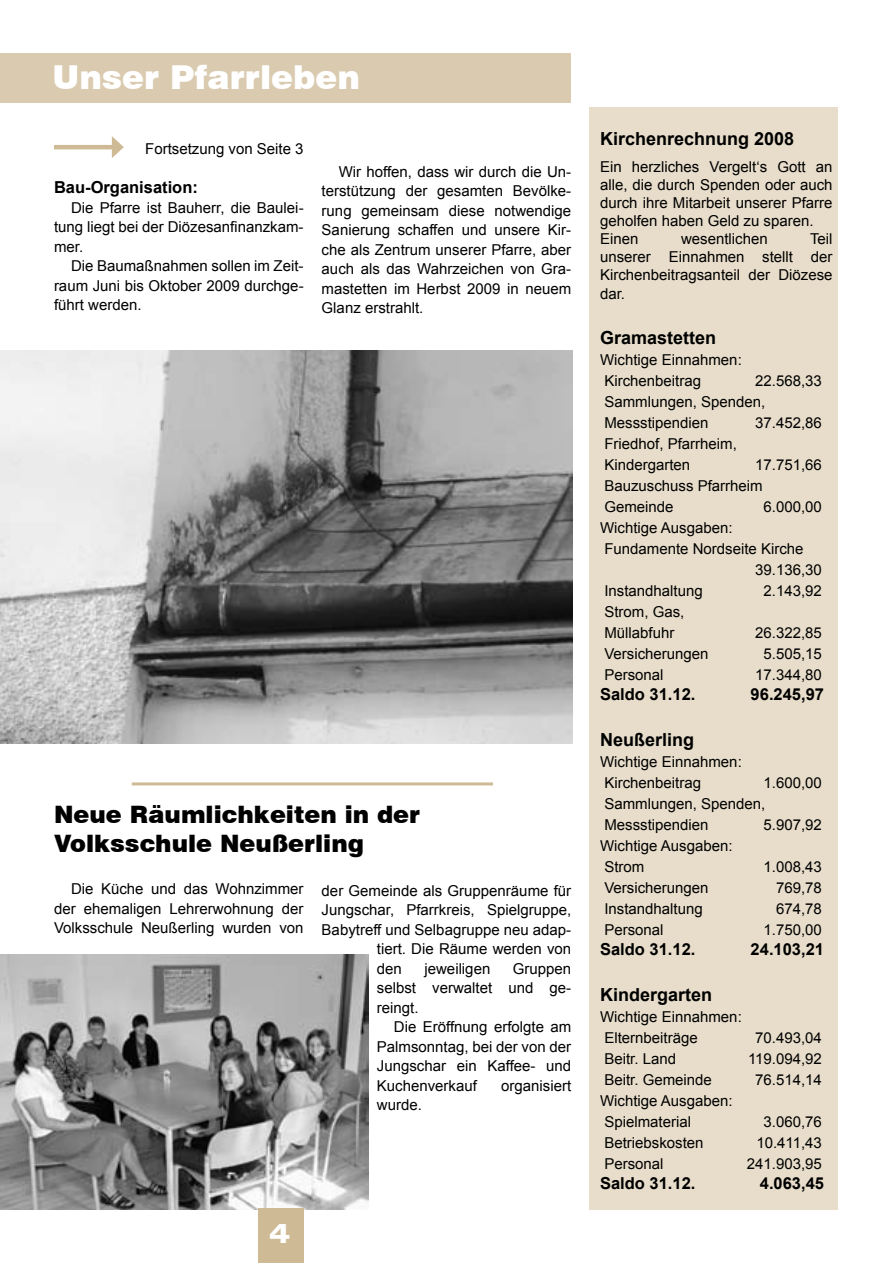
<style>
.page{position:relative;width:893px;height:1263px;background:#fff}
.page>*{position:absolute;margin:0;border:0;box-sizing:border-box;transform-origin:0 0}
.t1{font:900 33px "Swiss 721 BT";color:#fff}
.t2{font:900 expanded 27px "Zurich BT";color:#fff}
.t3{font:900 24px/28.8px "Swiss 721 BT";color:#000}
.t4{font:700 18px "Arial";color:#000}
.t5{font:700 16.5px "Arial";color:#000}
.t6{font:15px/19.5px "Arial";color:#000}
</style>
<div class="page">
<img style="left:0;top:955px;width:368px;height:255px">
<img style="left:0;top:350px;width:573px;height:394px">
<div style="left:258px;top:1209px;width:45px;height:54px;background:#ceba95"></div>
<div style="left:0;top:53px;width:570px;height:50px;background:#dacbb0"></div>
<hr style="left:132px;top:782px;width:361px;height:3px;background:#ceba95">
<hr style="left:54px;top:145px;width:62px;height:4px;background:#ceba95">
<svg style="left:112px;top:136px;width:12px;height:22px"></svg>
<div style="left:590px;top:107px;width:248px;height:1102px;background:#e7ddca"></div>
<h1 class="t1" style="left:53px;top:57px;width:309px">Unser Pfarrleben</h1>
<p class="t6" style="left:145px;top:139px;width:160px">Fortsetzung von Seite 3</p>
<p class="t5" style="left:54px;top:176px;width:145px">Bau-Organisation:</p>
<p class="t6" style="left:54px;top:198px;width:251px;text-align:justify;text-indent:17px">Die Pfarre ist Bauherr, die Baulei&shy;tung liegt bei der Diözesanfinanzkam&shy;mer.</p>
<p class="t6" style="left:54px;top:256px;width:251px;text-align:justify;text-indent:17px">Die Baumaßnahmen sollen im Zeit&shy;raum Juni bis Oktober 2009 durchge&shy;führt werden.</p>
<p class="t6" style="left:322px;top:162px;width:251px;text-align:justify;text-indent:17px">Wir hoffen, dass wir durch die Un&shy;terstützung der gesamten Bevölke&shy;rung gemeinsam diese notwendige Sanierung schaffen und unsere Kir&shy;che als Zentrum unserer Pfarre, aber auch als das Wahrzeichen von Gra&shy;mastetten im Herbst 2009 in neuem Glanz erstrahlt.</p>
<h3 class="t3" style="left:54px;top:800px;width:368px">Neue Räumlichkeiten in der<br>Volksschule Neußerling</h3>
<p class="t6" style="left:54px;top:879px;width:251px;text-align:justify;text-indent:17px">Die Küche und das Wohnzimmer der ehemaligen Lehrerwohnung der Volksschule Neußerling wurden von</p>
<p class="t6" style="left:322px;top:881px;width:251px">der Gemeinde als Gruppenräume für</p>
<p class="t6" style="left:322px;top:900px;width:251px">Jungschar, Pfarrkreis, Spielgruppe,</p>
<p class="t6" style="left:322px;top:920px;width:251px">Babytreff und Selbagruppe neu adap-</p>
<p class="t6" style="left:377px;top:939px;width:196px">tiert. Die Räume werden von</p>
<p class="t6" style="left:377px;top:959px;width:27px">den</p>
<p class="t6" style="left:424px;top:959px;width:67px">jeweiligen</p>
<p class="t6" style="left:377px;top:959px;width:196px;text-align:justify;text-indent:136px">Gruppen selbst verwaltet und ge&shy;reingt.</p>
<p class="t6" style="left:377px;top:1017px;width:196px;text-align:justify;text-indent:17px">Die Eröffnung erfolgte am Palmsonntag, bei der von der Jungschar ein Kaffee- und Kuchenverkauf</p>
<p class="t6" style="left:501px;top:1076px;width:72px">organisiert</p>
<h2 class="t2" style="left:270px;top:1217px;width:22px">4</h2>
<p class="t6" style="left:377px;top:1095px;width:47px">wurde.</p>
<p class="t4" style="left:600px;top:127px;width:196px">Kirchenrechnung 2008</p>
<p class="t6" style="left:600px;top:158px;width:234px;line-height:18px">Ein herzliches Vergelt‘s Gott an alle, die durch Spenden oder auch durch ihre Mitarbeit unserer Pfarre geholfen haben Geld zu sparen.<br>Einen</p>
<p class="t6" style="left:600px;top:230px;width:234px;line-height:18px;text-align:justify;text-indent:210px">Teil unserer Einnahmen stellt der Kirchenbeitragsanteil der Diözese dar.</p>
<p class="t4" style="left:600px;top:326px;width:118px">Gramastetten</p>
<p class="t6" style="left:600px;top:350px;width:143px;line-height:21px">Wichtige Einnahmen:<br>Kirchenbeitrag</p>
<p class="t6" style="left:681px;top:230px;width:88px">wesentlichen</p>
<p class="t6" style="left:604px;top:371px;width:219px;line-height:21px;text-indent:151px">22.568,33<br>Sammlungen, Spenden,<br>Messstipendien</p>
<p class="t6" style="left:755px;top:414px;width:68px">37.452,86</p>
<p class="t6" style="left:604px;top:434px;width:134px;line-height:21px">Friedhof, Pfarrheim,<br>Kindergarten</p>
<p class="t6" style="left:604px;top:455px;width:219px;line-height:21px;text-indent:151px">17.751,66<br>Bauzuschuss Pfarrheim<br>Gemeinde</p>
<p class="t6" style="left:764px;top:498px;width:60px">6.000,00</p>
<p class="t6" style="left:600px;top:519px;width:134px">Wichtige Ausgaben:</p>
<p class="t6" style="left:604px;top:540px;width:201px">Fundamente Nordseite Kirche</p>
<p class="t6" style="left:755px;top:561px;width:68px">39.136,30</p>
<p class="t6" style="left:604px;top:582px;width:100px">Instandhaltung</p>
<p class="t6" style="left:764px;top:582px;width:60px">2.143,92</p>
<p class="t6" style="left:604px;top:602px;width:82px;line-height:21px">Strom, Gas,<br>Müllabfuhr</p>
<p class="t6" style="left:755px;top:624px;width:68px">26.322,85</p>
<p class="t6" style="left:604px;top:645px;width:106px">Versicherungen</p>
<p class="t6" style="left:764px;top:645px;width:60px">5.505,15</p>
<p class="t6" style="left:604px;top:666px;width:61px">Personal</p>
<p class="t6" style="left:755px;top:666px;width:68px">17.344,80</p>
<p class="t5" style="left:600px;top:683px;width:97px">Saldo 31.12.</p>
<p class="t5" style="left:751px;top:683px;width:75px">96.245,97</p>
<p class="t4" style="left:600px;top:728px;width:96px">Neußerling</p>
<p class="t6" style="left:600px;top:751px;width:143px;line-height:21px">Wichtige Einnahmen:<br>Kirchenbeitrag</p>
<p class="t6" style="left:604px;top:772px;width:219px;line-height:21px;text-indent:159px">1.600,00<br>Sammlungen, Spenden,<br>Messstipendien</p>
<p class="t6" style="left:764px;top:815px;width:60px">5.907,92</p>
<p class="t6" style="left:600px;top:835px;width:134px;line-height:21px">Wichtige Ausgaben:<br>Strom</p>
<p class="t6" style="left:764px;top:857px;width:60px">1.008,43</p>
<p class="t6" style="left:604px;top:878px;width:106px">Versicherungen</p>
<p class="t6" style="left:776px;top:878px;width:47px">769,78</p>
<p class="t6" style="left:604px;top:899px;width:100px">Instandhaltung</p>
<p class="t6" style="left:776px;top:899px;width:47px">674,78</p>
<p class="t6" style="left:604px;top:920px;width:61px">Personal</p>
<p class="t6" style="left:764px;top:920px;width:60px">1.750,00</p>
<p class="t5" style="left:600px;top:938px;width:97px">Saldo 31.12.</p>
<p class="t5" style="left:751px;top:938px;width:75px">24.103,21</p>
<p class="t4" style="left:600px;top:983px;width:114px">Kindergarten</p>
<p class="t6" style="left:600px;top:1006px;width:143px;line-height:21px">Wichtige Einnahmen:<br>Elternbeiträge</p>
<p class="t6" style="left:755px;top:1028px;width:68px">70.493,04</p>
<p class="t6" style="left:604px;top:1049px;width:73px">Beitr. Land</p>
<p class="t6" style="left:748px;top:1049px;width:75px">119.094,92</p>
<p class="t6" style="left:604px;top:1070px;width:109px">Beitr. Gemeinde</p>
<p class="t6" style="left:755px;top:1070px;width:68px">76.514,14</p>
<p class="t6" style="left:600px;top:1090px;width:134px;line-height:21px">Wichtige Ausgaben:<br>Spielmaterial</p>
<p class="t6" style="left:764px;top:1112px;width:60px">3.060,76</p>
<p class="t6" style="left:604px;top:1133px;width:101px">Betriebskosten</p>
<p class="t6" style="left:756px;top:1133px;width:67px">10.411,43</p>
<p class="t6" style="left:604px;top:1154px;width:61px">Personal</p>
<p class="t6" style="left:747px;top:1154px;width:77px">241.903,95</p>
<p class="t5" style="left:600px;top:1172px;width:97px">Saldo 31.12.</p>
<p class="t5" style="left:760px;top:1172px;width:66px">4.063,45</p>
</div>
